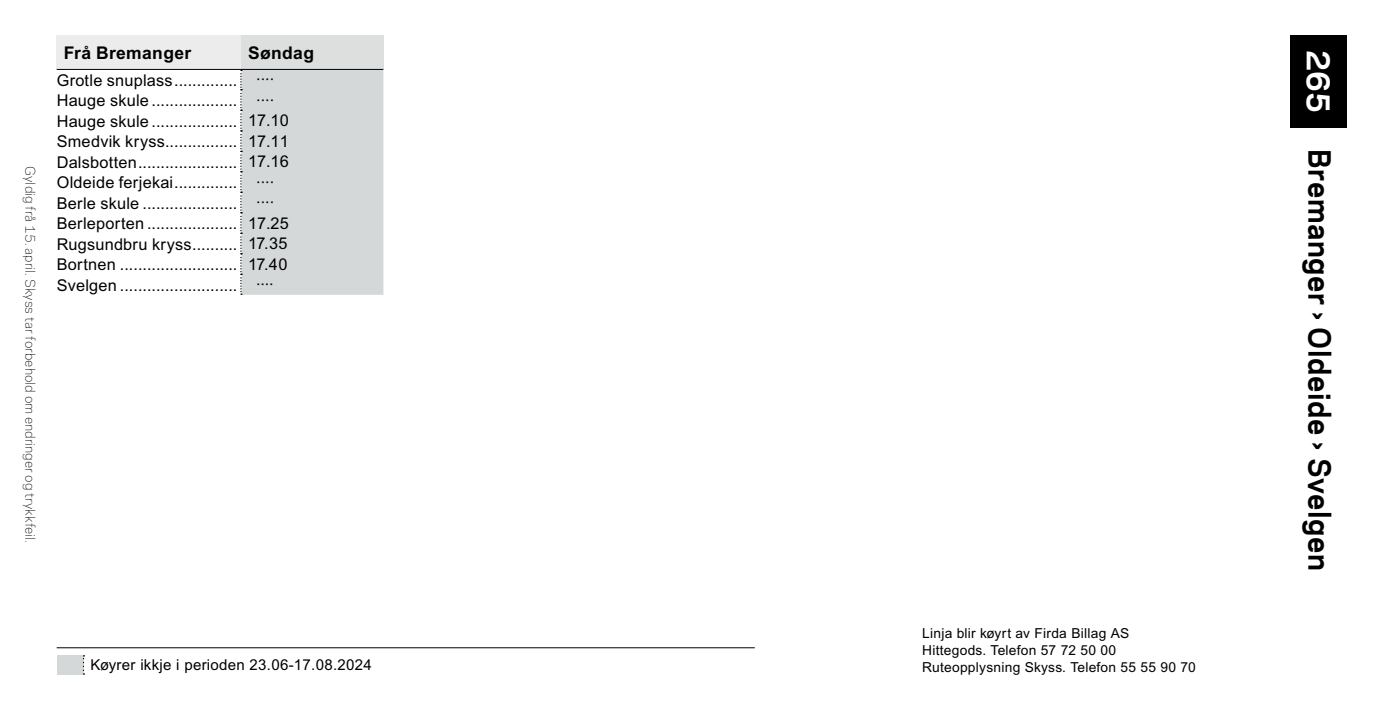
<style>
.page{position:relative;width:1382px;height:709px;background:#fff}
.page>*{position:absolute;margin:0;border:0;box-sizing:border-box;transform-origin:0 0}
.Linjenummer{font:700 30px "Galaxie Polaris";color:#fff}
.Linjenavn{font:700 28.75px "Galaxie Polaris";letter-spacing:.02em;color:#000;scale:.95 1}
.Tabellheading{font:700 17.5px "Arial MT Pro";letter-spacing:.02em;color:#000}
.Steder{font:16.25px "Arial MT Pro";letter-spacing:.015em;color:#000}
.Stoppetider{font:16.25px "Arial MT Pro";color:#000}
.Noter{font:15px "Arial MT Pro";letter-spacing:.02em;color:#000}
.t1{font:13.75px/17.2px "Arial MT Pro";letter-spacing:.02em;color:#000}
.t2{font:300 12.5px "Galaxie Polaris";color:#000}
</style>
<div class="page">
<div style="left:57px;top:35px;width:184px;height:34px;background:#ececec"></div>
<div style="left:241px;top:35px;width:142px;height:34px;background:#dddede"></div>
<hr style="left:57px;top:69px;width:184px;height:1px;background:#000">
<div style="left:240px;top:69px;width:143px;height:226px;background:#d5d8d9"></div>
<hr style="left:57px;top:647px;width:698px;height:1px;background:#000">
<div style="left:57px;top:655px;width:27px;height:19px;background:#d5d8d9"></div>
<svg style="left:83px;top:655px;width:2px;height:19px"></svg>
<div style="left:1290px;top:35px;width:56px;height:93px;background:#000"></div>
<p class="t2" style="left:40px;top:166px;width:378px;rotate:90deg">Gyldig frå 15. april. Skyss tar forbehold om endringer og trykkfeil.</p>
<p class="Tabellheading" style="left:64px;top:42px;width:129px">Frå Bremanger</p>
<p class="Tabellheading" style="left:248px;top:42px;width:68px">Søndag</p>
<p class="Steder" style="left:57px;top:71px;width:182px">Grotle snuplass..............</p>
<p class="Stoppetider" style="left:256px;top:70px;width:20px">····</p>
<p class="Steder" style="left:57px;top:91px;width:182px">Hauge skule ...................</p>
<p class="Stoppetider" style="left:256px;top:91px;width:20px">····</p>
<p class="Steder" style="left:57px;top:112px;width:182px">Hauge skule ...................</p>
<p class="Stoppetider" style="left:248px;top:111px;width:42px">17.10</p>
<p class="Steder" style="left:57px;top:132px;width:182px">Smedvik kryss................</p>
<p class="Stoppetider" style="left:248px;top:132px;width:42px">17.11</p>
<p class="Steder" style="left:57px;top:153px;width:182px">Dalsbotten......................</p>
<p class="Stoppetider" style="left:248px;top:152px;width:42px">17.16</p>
<p class="Steder" style="left:57px;top:173px;width:182px">Oldeide ferjekai..............</p>
<p class="Stoppetider" style="left:256px;top:173px;width:20px">····</p>
<p class="Steder" style="left:57px;top:194px;width:182px">Berle skule .....................</p>
<p class="Stoppetider" style="left:256px;top:193px;width:20px">····</p>
<p class="Steder" style="left:57px;top:214px;width:182px">Berleporten ....................</p>
<p class="Stoppetider" style="left:248px;top:214px;width:42px">17.25</p>
<p class="Steder" style="left:57px;top:235px;width:182px">Rugsundbru kryss..........</p>
<p class="Steder" style="left:248px;top:234px;width:41px">17.35</p>
<p class="Steder" style="left:57px;top:255px;width:182px">Bortnen ..........................</p>
<p class="Steder" style="left:248px;top:255px;width:41px">17.40</p>
<p class="Steder" style="left:57px;top:276px;width:182px">Svelgen ..........................</p>
<p class="Steder" style="left:256px;top:275px;width:19px">····</p>
<p class="Noter" style="left:91px;top:656px;width:283px">Køyrer ikkje i perioden 23.06-17.08.2024</p>
<p class="t1" style="left:922px;top:625px;width:275px">Linja blir køyrt av Firda Billag AS<br>Hittegods. Telefon 57 72 50 00<br>Ruteopplysning Skyss. Telefon 55 55 90 70</p>
<p class="Linjenummer" style="left:1341px;top:50px;width:64px;rotate:90deg">265</p>
<p class="Linjenavn" style="left:1341px;top:149px;width:445px;rotate:90deg">Bremanger › Oldeide › Svelgen</p>
</div>
